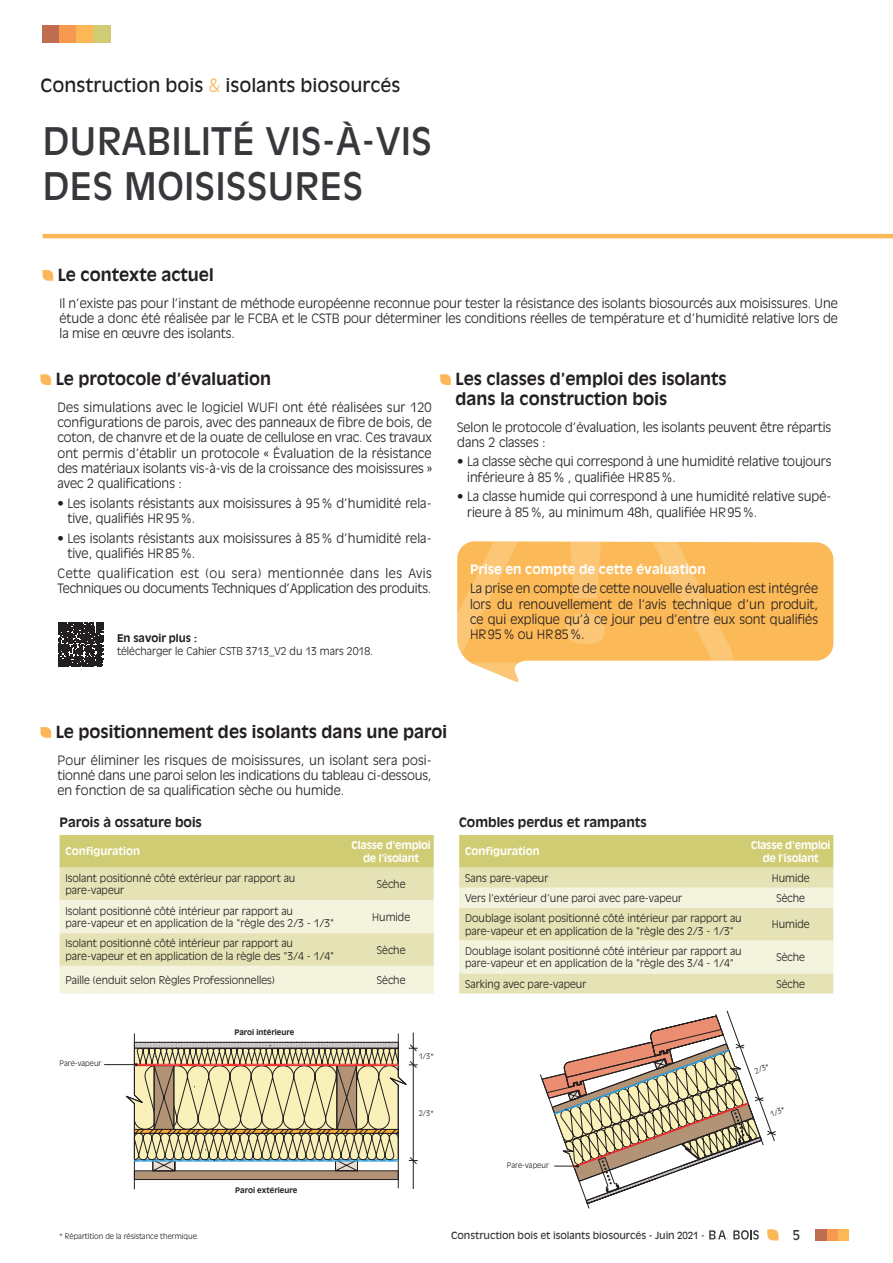
<style>
.page{position:relative;width:893px;height:1263px;background:#fff}
.page>*{position:absolute;margin:0;border:0;box-sizing:border-box;transform-origin:0 0}
.t1{font:37.5px/45px "Antique Olive Std";color:#36383b}
.t2{font:18px "Antique Olive Std";color:#231f20}
.t3{font:700 16.5px/19.8px "Antique Olive Std";color:#231f20}
.t4{font:13.5px "Antique Olive Std";color:#36383b}
.t5{font:300 12.75px/15.3px "Antique Olive Std";color:#231f20}
.t6{font:700 12.75px "Antique Olive Std";color:#231f20}
.t7{font:700 12.75px "Antique Olive Std";color:#fff}
.t8{font:300 10.5px/12.6px "Antique Olive Std";color:#231f20}
.t9{font:700 10.5px/12.6px "Antique Olive Std";letter-spacing:-.02em;color:#fff;text-align:center}
.t10{font:700 10.5px "Antique Olive Std";color:#fff}
.t11{font:9.75px "Antique Olive Std";letter-spacing:-.01em;color:#36383b}
.t12{font:300 7.5px "Antique Olive Std";color:#231f20}
.t13{font:700 7.5px "Antique Olive Std";color:#231f20}
.s1{font-weight:300;color:#fcb857}
.s2{font-weight:700}
</style>
<div class="page">
<div style="left:43px;top:26px;width:17px;height:17px;background:#c06c51"></div>
<div style="left:60px;top:26px;width:17px;height:17px;background:#f79951"></div>
<div style="left:77px;top:26px;width:17px;height:17px;background:#fcb857"></div>
<div style="left:94px;top:26px;width:17px;height:17px;background:#d0cc73"></div>
<hr style="left:43px;top:234px;width:850px;height:4px;background:#fcb857">
<svg style="left:43px;top:270px;width:10px;height:11px"></svg>
<svg style="left:40px;top:374px;width:11px;height:11px"></svg>
<svg style="left:59px;top:622px;width:45px;height:45px;background:#3d393a"></svg>
<svg style="left:440px;top:374px;width:11px;height:11px"></svg>
<div style="left:734px;top:542px;width:99px;height:119px;background:#fcb957"></div>
<svg style="left:457px;top:541px;width:277px;height:141px;background:#fcc576"></svg>
<svg style="left:60px;top:835px;width:374px;height:158px;background:#e6e4b7"></svg>
<div style="left:459px;top:835px;width:374px;height:33px;background:#d0cc73"></div>
<div style="left:459px;top:868px;width:374px;height:125px;background:#e5e3b5"></div>
<svg style="left:459px;top:888px;width:374px;height:85px;background:#eeecce"></svg>
<svg style="left:767px;top:1229px;width:11px;height:11px"></svg>
<div style="left:837px;top:1229px;width:11px;height:11px;background:#fcb857"></div>
<div style="left:826px;top:1229px;width:11px;height:11px;background:#f79951"></div>
<div style="left:815px;top:1229px;width:11px;height:11px;background:#c06c51"></div>
<svg style="left:709px;top:1230px;width:50px;height:9px"></svg>
<svg style="left:40px;top:727px;width:11px;height:11px"></svg>
<hr style="left:104px;top:1064px;width:32px;height:1px;background:#231f20">
<hr style="left:413px;top:1032px;width:1px;height:157px;background:#231f20">
<svg style="left:125px;top:1033px;width:293px;height:156px"></svg>
<svg style="left:540px;top:1010px;width:236px;height:199px"></svg>
<h2 class="t2" style="left:40px;top:74px;width:361px">Construction bois <span class="s1">&amp;</span> isolants biosourcés</h2>
<p class="t1" style="left:43px;top:119px;width:391px">DURABILITÉ VIS-À-VIS<br>DES MOISISSURES</p>
<p class="t3" style="left:58px;top:265px;width:157px">Le contexte actuel</p>
<p class="t5" style="left:60px;top:295px;width:780px;text-align:justify">Il n’existe pas pour l’instant de méthode européenne reconnue pour tester la résistance des isolants biosourcés aux moisissures. Une étude a donc été réalisée par le FCBA et le CSTB pour déterminer les conditions réelles de température et d’humidité relative lors de la mise en œuvre des isolants.</p>
<p class="t3" style="left:56px;top:369px;width:217px">Le protocole d’évaluation</p>
<p class="t5" style="left:57px;top:400px;width:376px;text-align:justify">Des simulations avec le logiciel WUFI ont été réalisées sur 120 configurations de parois, avec des panneaux de fibre de bois, de coton, de chanvre et de la ouate de cellulose en vrac. Ces travaux ont permis d’établir un protocole « Évaluation de la résistance des matériaux isolants vis-à-vis de la croissance des moisissures » avec 2 qualifications :</p>
<p class="t5" style="left:67px;top:496px;width:366px;text-indent:-10px">• Les isolants résistants aux moisissures à 95% d’humidité rela&shy;tive, qualifiés HR95%.</p>
<p class="t5" style="left:67px;top:531px;width:366px;text-indent:-10px">• Les isolants résistants aux moisissures à 85% d’humidité rela&shy;tive, qualifiés HR85%.</p>
<p class="t5" style="left:57px;top:565px;width:376px">Cette qualification est (ou sera) mentionnée dans les Avis<br>Techniques ou documents Techniques d’Application des produits.</p>
<p class="t8" style="left:117px;top:632px;width:258px"><span class="s2">En savoir plus :<br></span>télécharger le Cahier CSTB 3713_V2 du 13 mars 2018.</p>
<p class="t3" style="left:455px;top:369px;width:273px">Les classes d’emploi des isolants dans la construction bois</p>
<p class="t5" style="left:457px;top:419px;width:375px">Selon le protocole d’évaluation, les isolants peuvent être répartis dans 2 classes :</p>
<p class="t5" style="left:467px;top:454px;width:366px;text-indent:-10px">• La classe sèche qui correspond à une humidité relative toujours inférieure à 85% , qualifiée HR85%.</p>
<p class="t5" style="left:467px;top:489px;width:366px;text-indent:-10px">• La classe humide qui correspond à une humidité relative supé&shy;rieure à 85%, au minimum 48h, qualifiée HR95%.</p>
<p class="t7" style="left:470px;top:561px;width:237px">Prise en compte de cette évaluation</p>
<p class="t5" style="left:470px;top:581px;width:350px;text-align:justify">La prise en compte de cette nouvelle évaluation est intégrée lors du renouvellement de l’avis technique d’un produit, ce qui explique qu’à ce jour peu d’entre eux sont qualifiés HR95% ou HR85%.</p>
<p class="t3" style="left:56px;top:722px;width:393px">Le positionnement des isolants dans une paroi</p>
<p class="t5" style="left:57px;top:752px;width:376px;text-align:justify">Pour éliminer les risques de moisissures, un isolant sera posi&shy;tionné dans une paroi selon les indications du tableau ci-dessous, en fonction de sa qualification sèche ou humide.</p>
<p class="t6" style="left:60px;top:814px;width:144px">Parois à ossature bois</p>
<p class="t10" style="left:66px;top:845px;width:76px">Configuration</p>
<p class="t9" style="left:352px;top:839px;width:81px">Classe d'emploi de l'isolant</p>
<p class="t8" style="left:66px;top:872px;width:231px">Isolant positionné côté extérieur par rapport au pare-vapeur</p>
<p class="t8" style="left:377px;top:878px;width:30px">Sèche</p>
<p class="t8" style="left:66px;top:904px;width:270px">Isolant positionné côté intérieur par rapport au pare-vapeur et en application de la "règle des 2/3 - 1/3"</p>
<p class="t8" style="left:372px;top:911px;width:39px">Humide</p>
<p class="t8" style="left:66px;top:937px;width:270px">Isolant positionné côté intérieur par rapport au pare-vapeur et en application de la règle des "3/4 - 1/4"</p>
<p class="t8" style="left:377px;top:943px;width:30px">Sèche</p>
<p class="t8" style="left:66px;top:974px;width:211px">Paille (enduit selon Règles Professionnelles)</p>
<p class="t8" style="left:377px;top:974px;width:30px">Sèche</p>
<p class="t6" style="left:459px;top:814px;width:189px">Combles perdus et rampants</p>
<p class="t10" style="left:465px;top:845px;width:76px">Configuration</p>
<p class="t9" style="left:751px;top:839px;width:81px">Classe d'emploi de l'isolant</p>
<p class="t8" style="left:465px;top:872px;width:85px">Sans pare-vapeur</p>
<p class="t8" style="left:772px;top:872px;width:39px">Humide</p>
<p class="t8" style="left:465px;top:892px;width:219px">Vers l'extérieur d'une paroi avec pare-vapeur</p>
<p class="t8" style="left:776px;top:892px;width:30px">Sèche</p>
<p class="t8" style="left:465px;top:912px;width:278px">Doublage isolant positionné côté intérieur par rapport au pare-vapeur et en application de la "règle des 2/3 - 1/3"</p>
<p class="t8" style="left:772px;top:918px;width:39px">Humide</p>
<p class="t8" style="left:465px;top:945px;width:278px">Doublage isolant positionné côté intérieur par rapport au pare-vapeur et en application de la "règle des 3/4 - 1/4"</p>
<p class="t8" style="left:776px;top:951px;width:30px">Sèche</p>
<p class="t8" style="left:465px;top:977px;width:123px">Sarking avec pare-vapeur</p>
<p class="t8" style="left:776px;top:977px;width:30px">Sèche</p>
<p class="t12" style="left:60px;top:1059px;width:44px">Pare-vapeur</p>
<p class="t13" style="left:234px;top:1027px;width:61px">Paroi intérieure</p>
<p class="t12" style="left:419px;top:1052px;width:16px">1/3*</p>
<p class="t12" style="left:419px;top:1108px;width:16px">2/3*</p>
<p class="t12" style="left:753px;top:1067px;width:17px;rotate:-20deg">2/3*</p>
<p class="t12" style="left:769px;top:1110px;width:17px;rotate:-20deg">1/3*</p>
<p class="t13" style="left:235px;top:1186px;width:64px">Paroi extérieure</p>
<p class="t12" style="left:507px;top:1161px;width:44px">Pare-vapeur</p>
<p class="t12" style="left:60px;top:1231px;width:141px">* Répartition de la résistance thermique.</p>
<p class="t11" style="left:451px;top:1229px;width:255px">Construction bois et isolants biosourcés - Juin 2021 -</p>
<p class="t4" style="left:793px;top:1227px;width:9px">5</p>
</div>
